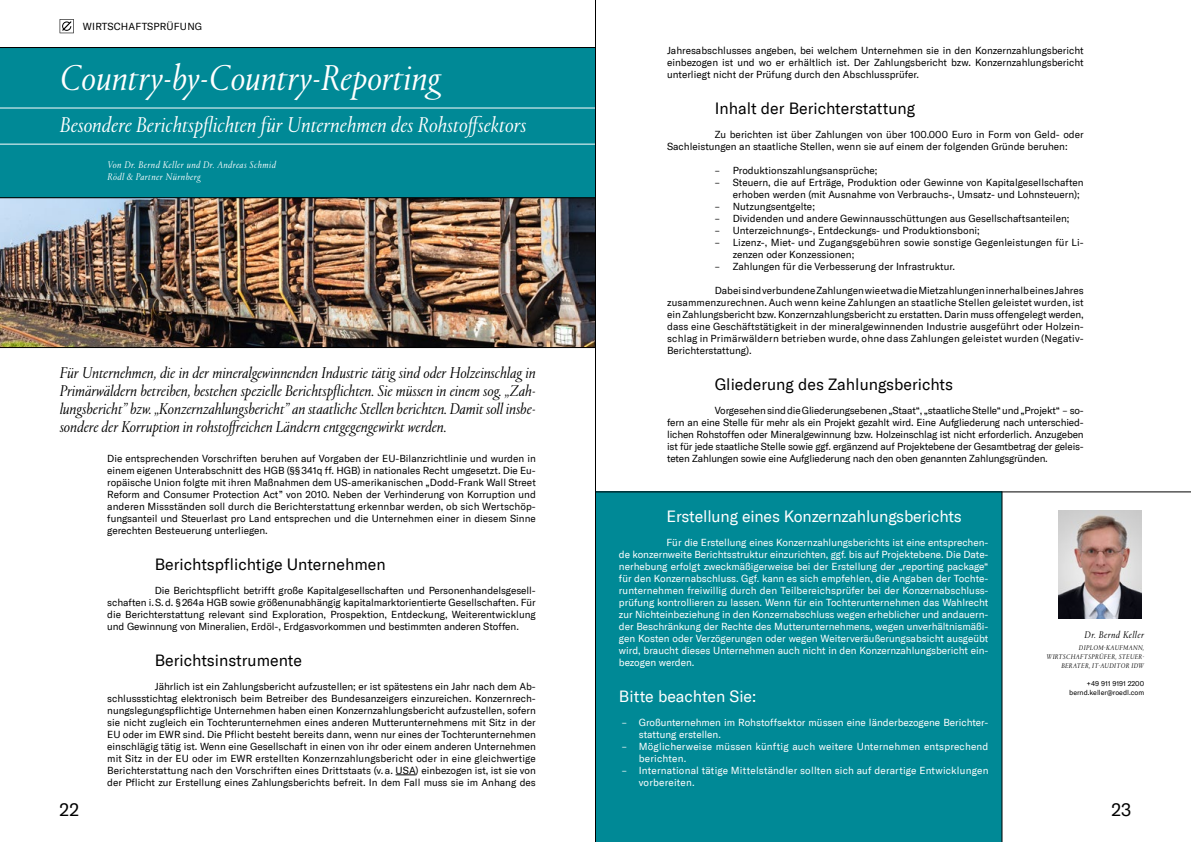
<style>
.page{position:relative;width:1191px;height:842px;background:#fff}
.page>*{position:absolute;margin:0;border:0;box-sizing:border-box;transform-origin:0 0}
.t1{font:italic 300 37px "Portrait TT";color:#fff}
.t2{font:italic 300 22px "Portrait TT";color:#fff}
.t3{font:18px "GT America";color:#000}
.t4{font:italic 300 16px/18px "Portrait TT";letter-spacing:-.005em;color:#000;text-align:justify}
.t5{font:16px "GT America";color:#000}
.t6{font:16px "GT America";letter-spacing:-.01em;color:#fff}
.t7{font:10px/12px "GT America";color:#000;text-align:justify}
.t8{font:10px/12px "GT America";letter-spacing:.01em;color:#fff}
.t9{font:italic 300 10px/12px "Portrait TT";letter-spacing:.04em;color:#fff}
.t10{font:10px "GT America";letter-spacing:.02em;color:#000}
.t11{font:italic 300 10px "Portrait TT";letter-spacing:.04em;color:#000}
.t12{font:italic 300 7px/9px "Portrait TT";letter-spacing:.06em;color:#000;text-align:right}
.t13{font:7px/9px "GT America";color:#000;text-align:right}
</style>
<div class="page">
<div style="left:595px;top:491px;width:406px;height:351px;background:#008996"></div>
<div style="left:0;top:48px;width:595px;height:150px;background:#008996"></div>
<svg style="left:395px;top:775px;width:20px;height:1px"></svg>
<img style="left:1058px;top:510px;width:83px;height:108px">
<hr style="left:0;top:108px;width:595px;height:1px;background:#fff">
<hr style="left:0;top:144px;width:595px;height:1px;background:#fff">
<hr style="left:0;top:47px;width:595px;height:1px;background:#000">
<hr style="left:595px;top:0;width:1px;height:842px;background:#000">
<img style="left:0;top:198px;width:595px;height:149px">
<hr style="left:0;top:347px;width:595px;height:1px;background:#000">
<hr style="left:595px;top:491px;width:596px;height:1px;background:#000">
<hr style="left:1001px;top:491px;width:1px;height:351px;background:#000">
<hr style="left:0;top:197px;width:595px;height:1px;background:#000">
<svg style="left:60px;top:19px;width:14px;height:14px"></svg>
<p class="t10" style="left:83px;top:21px;width:121px">WIRTSCHAFTSPRÜFUNG</p>
<h1 class="t1" style="left:60px;top:53px;width:382px">Country-by-Country-Reporting</h1>
<h2 class="t2" style="left:60px;top:110px;width:468px">Besondere Berichtspflichten für Unternehmen des Rohstoffsektors</h2>
<p class="t9" style="left:108px;top:159px;width:170px">Von Dr. Bernd Keller und Dr. Andreas Schmid<br>Rödl &amp; Partner Nürnberg</p>
<p class="t4" style="left:60px;top:363px;width:478px">Für Unternehmen, die in der mineralgewinnenden Industrie tätig sind oder Holzeinschlag in Primärwäldern betreiben, bestehen spezielle Berichtspflichten. Sie müssen in einem sog. „Zah&shy;lungsbericht” bzw. „Konzernzahlungsbericht” an staatliche Stellen berichten. Damit soll insbe&shy;sondere der Korruption in rohstoffreichen Ländern entgegengewirkt werden.</p>
<p class="t7" style="left:107px;top:452px;width:430px">Die entsprechenden Vorschriften beruhen auf Vorgaben der EU-Bilanzrichtlinie und wurden in einem eigenen Unterabschnitt des HGB (§§ 341q ff. HGB) in nationales Recht umgesetzt. Die Eu&shy;ropäische Union folgte mit ihren Maßnahmen dem US-amerikanischen „Dodd-Frank Wall Street Reform and Consumer Protection Act” von 2010. Neben der Verhinderung von Korruption und anderen Missständen soll durch die Berichterstattung erkennbar werden, ob sich Wertschöp&shy;fungsanteil und Steuerlast pro Land entsprechen und die Unternehmen einer in diesem Sinne gerechten Besteuerung unterliegen.</p>
<h3 class="t5" style="left:155px;top:555px;width:232px">Berichtspflichtige Unternehmen</h3>
<p class="t7" style="left:107px;top:584px;width:430px;text-indent:48px">Die Berichtspflicht betrifft große Kapitalgesellschaften und Personenhandelsgesell&shy;schaften i. S. d. § 264a HGB sowie größenunabhängig kapitalmarktorientierte Gesellschaften. Für die Berichterstattung relevant sind Exploration, Prospektion, Entdeckung, Weiterentwicklung und Gewinnung von Mineralien, Erdöl-, Erdgasvorkommen und bestimmten anderen Stoffen.</p>
<h3 class="t5" style="left:155px;top:651px;width:148px">Berichtsinstrumente</h3>
<p class="t7" style="left:107px;top:680px;width:430px;text-indent:48px">Jährlich ist ein Zahlungsbericht aufzustellen; er ist spätestens ein Jahr nach dem Ab&shy;schlussstichtag elektronisch beim Betreiber des Bundesanzeigers einzureichen. Konzernrech&shy;nungslegungspflichtige Unternehmen haben einen Konzernzahlungsbericht aufzustellen, sofern sie nicht zugleich ein Tochterunternehmen eines anderen Mutterunternehmens mit Sitz in der EU oder im EWR sind. Die Pflicht besteht bereits dann, wenn nur eines der Tochterunternehmen einschlägig tätig ist. Wenn eine Gesellschaft in einen von ihr oder einem anderen Unternehmen mit Sitz in der EU oder im EWR erstellten Konzernzahlungsbericht oder in eine gleichwertige Berichterstattung nach den Vorschriften eines Drittstaats (v. a. USA) einbezogen ist, ist sie von der Pflicht zur Erstellung eines Zahlungsberichts befreit. In dem Fall muss sie im Anhang des</p>
<p class="t7" style="left:667px;top:44px;width:418px">Jahresabschlusses angeben, bei welchem Unternehmen sie in den Konzernzahlungsbericht einbezogen ist und wo er erhältlich ist. Der Zahlungsbericht bzw. Konzernzahlungsbericht unterliegt nicht der Prüfung durch den Abschlussprüfer.</p>
<h3 class="t5" style="left:714px;top:99px;width:202px">Inhalt der Berichterstattung</h3>
<p class="t7" style="left:667px;top:128px;width:418px;text-indent:48px">Zu berichten ist über Zahlungen von über 100.000 Euro in Form von Geld- oder<br>Sachleistungen an staatliche Stellen, wenn sie auf einem der folgenden Gründe beruhen:</p>
<p class="t7" style="left:714px;top:164px;width:164px">– Produktionszahlungsansprüche;</p>
<p class="t7" style="left:732px;top:176px;width:352px;text-indent:-18px">– Steuern, die auf Erträge, Produktion oder Gewinne von Kapitalgesellschaften erhoben werden (mit Ausnahme von Verbrauchs-, Umsatz- und Lohnsteuern);</p>
<p class="t7" style="left:714px;top:200px;width:102px">– Nutzungsentgelte;</p>
<p class="t7" style="left:714px;top:212px;width:356px">– Dividenden und andere Gewinnausschüttungen aus Gesellschaftsanteilen;</p>
<p class="t7" style="left:714px;top:224px;width:266px">– Unterzeichnungs-, Entdeckungs- und Produktionsboni;</p>
<p class="t7" style="left:732px;top:236px;width:352px;text-indent:-18px">– Lizenz-, Miet- und Zugangsgebühren sowie sonstige Gegenleistungen für Li&shy;zenzen oder Konzessionen;</p>
<p class="t7" style="left:714px;top:260px;width:242px">– Zahlungen für die Verbesserung der Infrastruktur.</p>
<p class="t7" style="left:667px;top:284px;width:418px;text-indent:48px">Dabei sind verbundene Zahlungen wie etwa die Mietzahlungen innerhalb eines Jahres zusammenzurechnen. Auch wenn keine Zahlungen an staatliche Stellen geleistet wurden, ist ein Zahlungsbericht bzw. Konzernzahlungsbericht zu erstatten. Darin muss offengelegt werden, dass eine Geschäftstätigkeit in der mineralgewinnenden Industrie ausgeführt oder Holzein&shy;schlag in Primärwäldern betrieben wurde, ohne dass Zahlungen geleistet wurden (Negativ-Berichterstattung).</p>
<h3 class="t5" style="left:714px;top:375px;width:240px">Gliederung des Zahlungsberichts</h3>
<p class="t7" style="left:667px;top:404px;width:418px;text-indent:48px">Vorgesehen sind die Gliederungsebenen „Staat“, „staatliche Stelle“ und „Projekt“ – so&shy;fern an eine Stelle für mehr als ein Projekt gezahlt wird. Eine Aufgliederung nach unterschied&shy;lichen Rohstoffen oder Mineralgewinnung bzw. Holzeinschlag ist nicht erforderlich. Anzugeben ist für jede staatliche Stelle sowie ggf. ergänzend auf Projektebene der Gesamtbetrag der geleis&shy;teten Zahlungen sowie eine Aufgliederung nach den oben genannten Zahlungsgründen.</p>
<h3 class="t6" style="left:666px;top:507px;width:297px">Erstellung eines Konzernzahlungsberichts</h3>
<p class="t8" style="left:619px;top:536px;width:371px;text-align:justify;text-indent:48px">Für die Erstellung eines Konzernzahlungsberichts ist eine entsprechen&shy;de konzernweite Berichtsstruktur einzurichten, ggf. bis auf Projektebene. Die Date&shy;nerhebung erfolgt zweckmäßigerweise bei der Erstellung der „reporting package“ für den Konzernabschluss. Ggf. kann es sich empfehlen, die Angaben der Tochte&shy;runternehmen freiwillig durch den Teilbereichsprüfer bei der Konzernabschluss&shy;prüfung kontrollieren zu lassen. Wenn für ein Tochterunternehmen das Wahlrecht zur Nichteinbeziehung in den Konzernabschluss wegen erheblicher und andauern&shy;der Beschränkung der Rechte des Mutterunternehmens, wegen unverhältnismäßi&shy;gen Kosten oder Verzögerungen oder wegen Weiterveräußerungsabsicht ausgeübt wird, braucht dieses Unternehmen auch nicht in den Konzernzahlungsbericht ein&shy;bezogen werden.</p>
<h3 class="t6" style="left:619px;top:687px;width:139px">Bitte beachten Sie:</h3>
<p class="t8" style="left:639px;top:716px;width:351px;text-indent:-17px">– Großunternehmen im Rohstoffsektor müssen eine länderbezogene Berichter&shy;stattung erstellen.</p>
<p class="t8" style="left:639px;top:740px;width:351px;text-indent:-17px">– Möglicherweise müssen künftig auch weitere Unternehmen entsprechend berichten.</p>
<p class="t8" style="left:639px;top:764px;width:351px;text-indent:-17px">– International tätige Mittelständler sollten sich auf derartige Entwicklungen vorbereiten.</p>
<p class="t11" style="left:1084px;top:628px;width:61px">Dr. Bernd Keller</p>
<p class="t12" style="left:1046px;top:643px;width:99px">DIPLOM-KAUFMANN,<br>WIRTSCHAFTSPRÜFER, STEUER-<br>BERATER, IT-AUDITOR IDW</p>
<p class="t13" style="left:1069px;top:679px;width:76px">+49 911 9191 2200 bernd.keller@roedl.com</p>
<h3 class="t3" style="left:60px;top:799px;width:21px">22</h3>
<h3 class="t3" style="left:1111px;top:799px;width:21px">23</h3>
</div>
